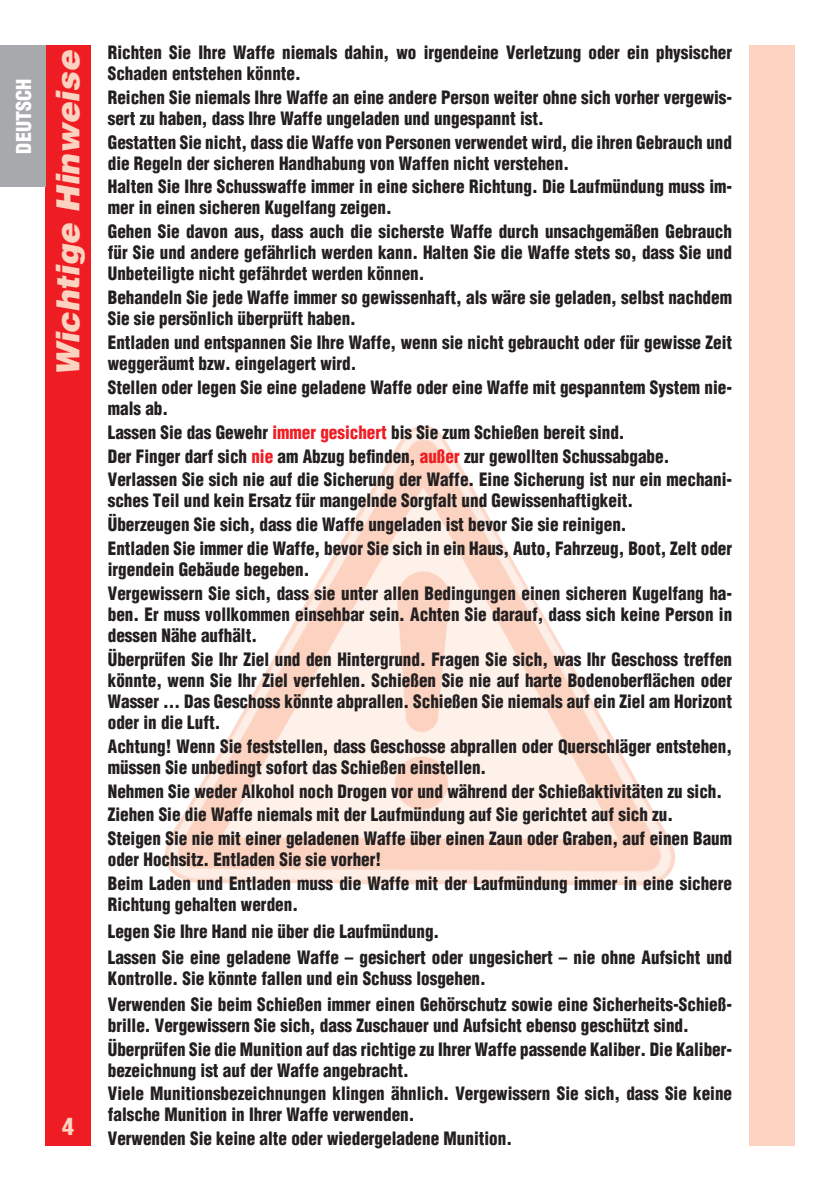
<style>
.page{position:relative;width:840px;height:1191px;background:#fff}
.page>*{position:absolute;margin:0;border:0;box-sizing:border-box;transform-origin:0 0}
.t1{font:italic 900 32px "Helvetica LT";color:#fcd2c0}
.t2{font:900 condensed 24px "Helvetica LT";color:#fcd2c0}
.t3{font:900 condensed 20px "Helvetica LT";color:#fff}
.t4{font:900 condensed 18px/21px "Helvetica LT";color:#231f20;scale:.95 1}
.s1{color:#ee1d23}
</style>
<div class="page">
<div style="left:45px;top:45px;width:46px;height:1100px;background:#ee1d23"></div>
<img style="left:165px;top:426px;width:510px;height:460px">
<div style="left:748px;top:45px;width:46px;height:1100px;background:#fcd2c0"></div>
<div style="left:0;top:45px;width:45px;height:142px;background:#a8a9ad"></div>
<p class="t3" style="left:12px;top:153px;width:76px;rotate:-90deg">DEUTSCH</p>
<h1 class="t1" style="left:56px;top:376px;width:327px;rotate:-90deg">Wichtige Hinweise</h1>
<p class="t4" style="left:108px;top:42px;width:658px">Richten Sie Ihre Waffe niemals dahin, wo irgendeine Verletzung oder ein physischer<br>Schaden entstehen könnte.</p>
<p class="t4" style="left:108px;top:87px;width:658px">Reichen Sie niemals Ihre Waffe an eine andere Person weiter ohne sich vorher vergewis&shy;sert zu haben, dass Ihre Waffe ungeladen und ungespannt ist.</p>
<p class="t4" style="left:108px;top:131px;width:658px">Gestatten Sie nicht, dass die Waffe von Personen verwendet wird, die ihren Gebrauch und die Regeln der sicheren Handhabung von Waffen nicht verstehen.</p>
<p class="t4" style="left:108px;top:176px;width:658px">Halten Sie Ihre Schusswaffe immer in eine sichere Richtung. Die Laufmündung muss im&shy;mer in einen sicheren Kugelfang zeigen.</p>
<p class="t4" style="left:108px;top:221px;width:658px;text-align:justify">Gehen Sie davon aus, dass auch die sicherste Waffe durch unsachgemäßen Gebrauch für Sie und andere gefährlich werden kann. Halten Sie die Waffe stets so, dass Sie und Unbeteiligte nicht gefährdet werden können.</p>
<p class="t4" style="left:108px;top:287px;width:658px">Behandeln Sie jede Waffe immer so gewissenhaft, als wäre sie geladen, selbst nachdem<br>Sie sie persönlich überprüft haben.</p>
<p class="t4" style="left:108px;top:332px;width:658px">Entladen und entspannen Sie Ihre Waffe, wenn sie nicht gebraucht oder für gewisse Zeit weggeräumt bzw. eingelagert wird.</p>
<p class="t4" style="left:108px;top:377px;width:658px">Stellen oder legen Sie eine geladene Waffe oder eine Waffe mit gespanntem System nie&shy;mals ab.</p>
<p class="t4" style="left:108px;top:420px;width:658px;line-height:23.8px">Lassen Sie das Gewehr <span class="s1">immer gesichert</span> bis Sie zum Schießen bereit sind.<br>Der Finger darf sich <span class="s1">nie</span> am Abzug befinden, <span class="s1">außer</span> zur gewollten Schussabgabe.<br>Verlassen Sie sich nie auf die Sicherung der Waffe. Eine Sicherung ist nur ein mechani-</p>
<p class="t4" style="left:108px;top:489px;width:658px;line-height:23.8px">sches Teil und kein Ersatz für mangelnde Sorgfalt und Gewissenhaftigkeit.<br>Überzeugen Sie sich, dass die Waffe ungeladen ist bevor Sie sie reinigen.<br>Entladen Sie immer die Waffe, bevor Sie sich in ein Haus, Auto, Fahrzeug, Boot, Zelt oder</p>
<p class="t4" style="left:108px;top:557px;width:658px;line-height:23.8px">irgendein Gebäude begeben.<br>Vergewissern Sie sich, dass sie unter allen Bedingungen einen sicheren Kugelfang ha-</p>
<p class="t4" style="left:108px;top:604px;width:658px">ben. Er muss vollkommen einsehbar sein. Achten Sie darauf, dass sich keine Person in dessen Nähe aufhält.</p>
<p class="t4" style="left:108px;top:648px;width:658px;text-align:justify">Überprüfen Sie Ihr Ziel und den Hintergrund. Fragen Sie sich, was Ihr Geschoss treffen könnte, wenn Sie Ihr Ziel verfehlen. Schießen Sie nie auf harte Bodenoberflächen oder Wasser ... Das Geschoss könnte abprallen. Schießen Sie niemals auf ein Ziel am Horizont oder in die Luft.</p>
<p class="t4" style="left:108px;top:735px;width:658px">Achtung! Wenn Sie feststellen, dass Geschosse abprallen oder Querschläger entstehen, müssen Sie unbedingt sofort das Schießen einstellen.</p>
<p class="t4" style="left:108px;top:779px;width:658px;line-height:23.8px">Nehmen Sie weder Alkohol noch Drogen vor und während der Schießaktivitäten zu sich.<br>Ziehen Sie die Waffe niemals mit der Laufmündung auf Sie gerichtet auf sich zu.<br>Steigen Sie nie mit einer geladenen Waffe über einen Zaun oder Graben, auf einen Baum</p>
<p class="t4" style="left:108px;top:847px;width:658px;line-height:23.8px">oder Hochsitz. Entladen Sie sie vorher!<br>Beim Laden und Entladen muss die Waffe mit der Laufmündung immer in eine sichere</p>
<p class="t4" style="left:108px;top:891px;width:658px;line-height:26.6px">Richtung gehalten werden.<br>Legen Sie Ihre Hand nie über die Laufmündung.<br>Lassen Sie eine geladene Waffe – gesichert oder ungesichert – nie ohne Aufsicht und</p>
<p class="t4" style="left:108px;top:966px;width:658px;line-height:25.2px">Kontrolle. Sie könnte fallen und ein Schuss losgehen.<br>Verwenden Sie beim Schießen immer einen Gehörschutz sowie eine Sicherheits-Schieß-</p>
<p class="t4" style="left:108px;top:1013px;width:658px;line-height:23.8px">brille. Vergewissern Sie sich, dass Zuschauer und Aufsicht ebenso geschützt sind.<br>Überprüfen Sie die Munition auf das richtige zu Ihrer Waffe passende Kaliber. Die Kaliber-</p>
<p class="t4" style="left:108px;top:1058px;width:658px;line-height:23.8px">bezeich nung ist auf der Waffe angebracht.<br>Viele Munitionsbezeichnungen klingen ähnlich. Vergewissern Sie sich, dass Sie keine</p>
<p class="t4" style="left:108px;top:1103px;width:427px;line-height:23.8px">falsche Munition in Ihrer Waffe verwenden.<br>Verwenden Sie keine alte oder wiedergeladene Munition.</p>
<h2 class="t2" style="left:62px;top:1112px;width:14px">4</h2>
</div>
